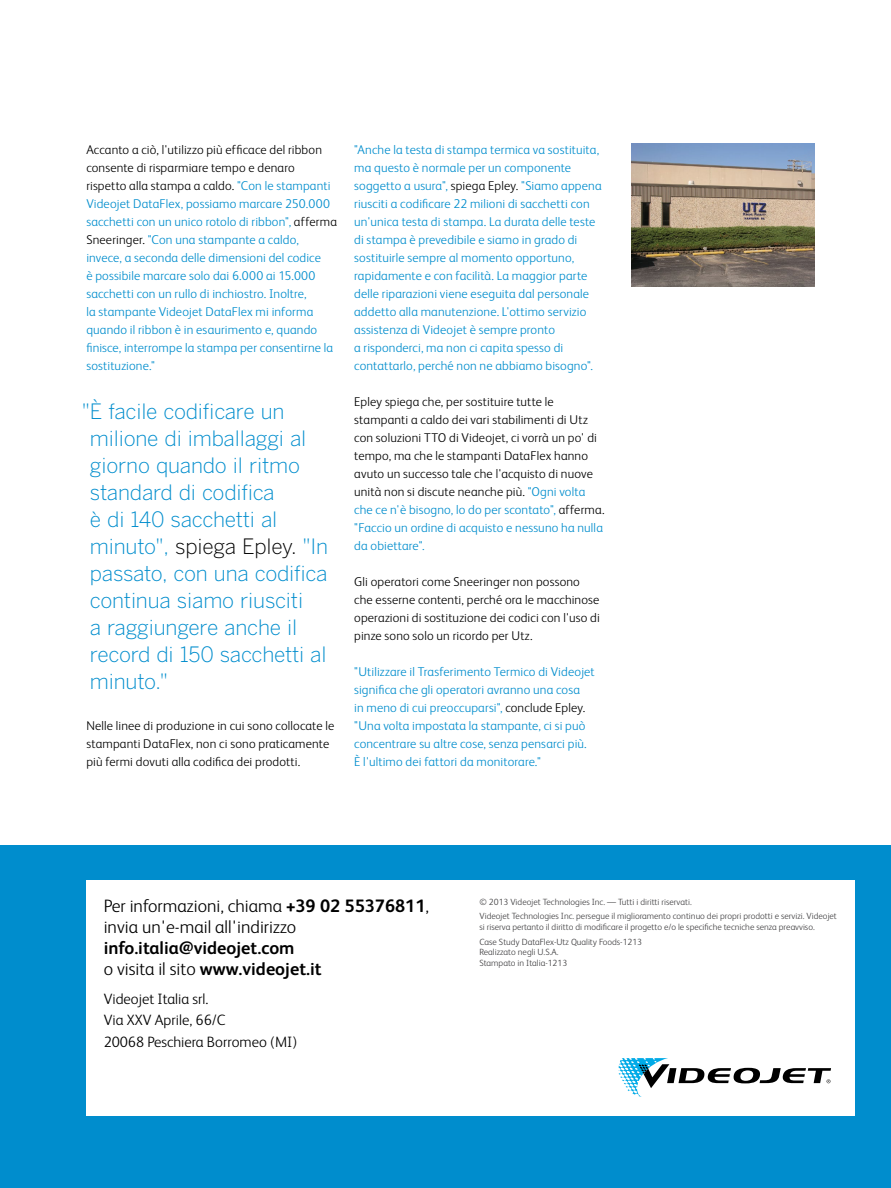
<style>
.page{position:relative;width:891px;height:1188px;background:#fff}
.page>*{position:absolute;margin:0;border:0;box-sizing:border-box;transform-origin:0 0}
.t1{font:21px/27px "Benton Got Lt";letter-spacing:-.01em;color:#008dcd}
.t2{font:300 18px/21px "FS Albert";color:#000}
.t3{font:700 18px/21px "FS Albert";color:#000}
.t4{font:300 15px/21.3px "FS Albert";color:#000}
.t5{font:300 12.75px/18px "FS Albert";letter-spacing:.01em;color:#008dcd}
.t6{font:300 12.75px/18px "FS Albert";letter-spacing:.01em;color:#000}
.t7{font:300 9px/14.7px "FS Albert";color:#414042}
.s1{color:#000}
.s2{color:#008dcd}
.s3{font-weight:700}
.s4{font-weight:300}
</style>
<div class="page">
<div style="left:0;top:846px;width:891px;height:342px;background:#008dcd"></div>
<div style="left:86px;top:880px;width:769px;height:236px;background:#fff"></div>
<svg style="left:618px;top:1058px;width:213px;height:39px"></svg>
<img style="left:631px;top:144px;width:184px;height:143px">
<p class="t5" style="left:86px;top:140px;width:252px"><span class="s1">Accanto a ciò, l'utilizzo più efficace del ribbon consente di risparmiare tempo e denaro rispetto alla stampa a caldo.</span> "Con le stampanti Videojet DataFlex, possiamo marcare 250.000 sacchetti con un unico rotolo di ribbon", <span class="s1">afferma Sneeringer.</span> "Con una stampante a caldo, invece, a seconda delle dimensioni del codice<br>è possibile marcare solo dai 6.000 ai 15.000 sacchetti con un rullo di inchiostro. Inoltre,<br>la stampante Videojet DataFlex mi informa quando il ribbon è in esaurimento e, quando finisce, interrompe la stampa per consentirne la sostituzione."</p>
<p class="t1" style="left:90px;top:398px;width:240px;text-indent:-8px">"È facile codificare un milione di imballaggi al giorno quando il ritmo standard di codifica<br>è di 140 sacchetti al minuto", <span class="s1">spiega Epley.</span> "In passato, con una codifica continua siamo riusciti<br>a raggiungere anche il record di 150 sacchetti al minuto."</p>
<p class="t6" style="left:86px;top:716px;width:249px">Nelle linee di produzione in cui sono collocate le stampanti DataFlex, non ci sono praticamente più fermi dovuti alla codifica dei prodotti.</p>
<p class="t5" style="left:354px;top:141px;width:249px">"Anche la testa di stampa termica va sostituita, ma questo è normale per un componente soggetto a usura", <span class="s1">spiega Epley.</span> "Siamo appena riusciti a codificare 22 milioni di sacchetti con un'unica testa di stampa. La durata delle teste di stampa è prevedibile e siamo in grado di sostituirle sempre al momento opportuno, rapidamente e con facilità. La maggior parte delle riparazioni viene eseguita dal personale addetto alla manutenzione. L'ottimo servizio assistenza di Videojet è sempre pronto<br>a risponderci, ma non ci capita spesso di contattarlo, perché non ne abbiamo bisogno".</p>
<p class="t6" style="left:354px;top:393px;width:252px">Epley spiega che, per sostituire tutte le stampanti a caldo dei vari stabilimenti di Utz con soluzioni TTO di Videojet, ci vorrà un po' di tempo, ma che le stampanti DataFlex hanno avuto un successo tale che l'acquisto di nuove unità non si discute neanche più. <span class="s2">"Ogni volta che ce n'è bisogno, lo do per scontato",</span> afferma. <span class="s2">"Faccio un ordine di acquisto e nessuno ha nulla da obiettare".</span></p>
<p class="t6" style="left:354px;top:573px;width:247px">Gli operatori come Sneeringer non possono che esserne contenti, perché ora le macchinose operazioni di sostituzione dei codici con l'uso di pinze sono solo un ricordo per Utz.</p>
<p class="t5" style="left:354px;top:663px;width:242px">"Utilizzare il Trasferimento Termico di Videojet significa che gli operatori avranno una cosa<br>in meno di cui preoccuparsi", <span class="s1">conclude Epley. </span>"Una volta impostata la stampante, ci si può concentrare su altre cose, senza pensarci più.<br>È l'ultimo dei fattori da monitorare."</p>
<h2 class="t2" style="left:104px;top:895px;width:327px">Per informazioni, chiama <span class="s3">+39 02 55376811</span>, invia un'e-mail all'indirizzo</h2>
<h2 class="t3" style="left:104px;top:937px;width:219px">info.italia@videojet.com<br><span class="s4">o visita il sito</span> www.videojet.it</h2>
<p class="t4" style="left:104px;top:988px;width:195px">Videojet Italia srl.<br>Via XXV Aprile, 66/C<br>20068 Peschiera Borromeo (MI)</p>
<p class="t7" style="left:480px;top:894px;width:359px">© 2013 Videojet Technologies Inc. — Tutti i diritti riservati.<br>Videojet Technologies Inc. persegue il miglioramento continuo dei propri prodotti e servizi. Videojet</p>
<p class="t7" style="left:480px;top:919px;width:337px">si riserva pertanto il diritto di modificare il progetto e/o le specifiche tecniche senza preavviso.<br>Case Study DataFlex-Utz Quality Foods-1213</p>
<p class="t7" style="left:480px;top:947px;width:89px;line-height:10.5px">Realizzato negli U.S.A.<br>Stampato in Italia-1213</p>
</div>
